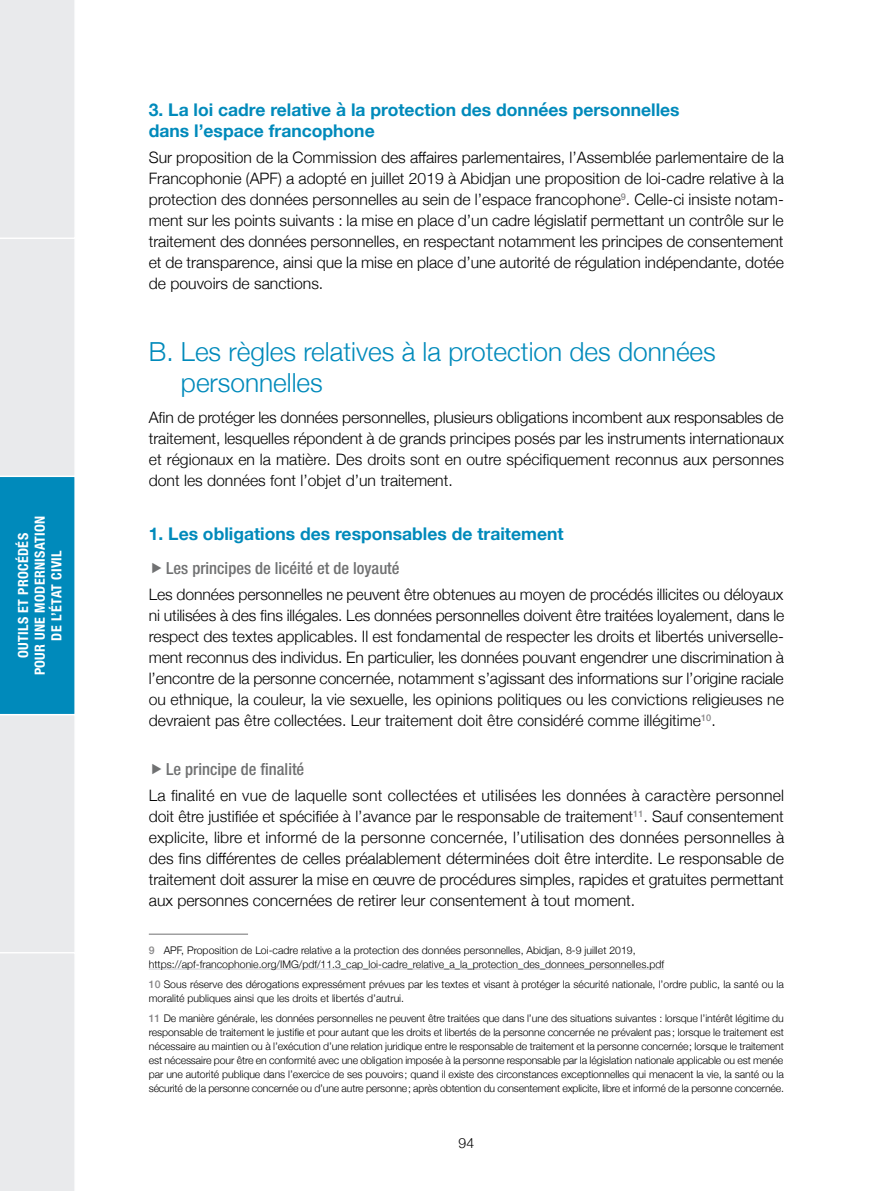
<style>
.page{position:relative;width:893px;height:1191px;background:#fff}
.page>*{position:absolute;margin:0;border:0;box-sizing:border-box;transform-origin:0 0}
.INTER___bleu_3{font:300 26.25px/31.5px "Helvetica Neue";color:#008abb}
.SOUS-INTER___bleu_3{font:700 17.5px/21px "Helvetica Neue";color:#008abb}
.t1{font:500 condensed 16.62px "Helvetica Neue LT Pro";color:#707172}
.texte_courant{font:300 15.75px/21px "Helvetica Neue";color:#000;text-align:justify}
.t2{font:700 condensed 14px/16.8px "Helvetica Neue LT Pro";letter-spacing:.025em;color:#fff;text-align:center}
.t3{font:300 14px "Helvetica Neue";color:#000}
.notes{font:300 10.5px/14px "Helvetica Neue";color:#000}
.notes___retour_URL{font:300 10.5px "Helvetica Neue";color:#000}
.s1{font-weight:500;color:#878687}
</style>
<div class="page">
<svg style="left:0;top:0;width:75px;height:1191px;background:#bbd7e2"></svg>
<hr style="left:149px;top:933px;width:99px;height:1px;background:#707172">
<hr style="left:149px;top:968px;width:515px;height:1px;background:#c7cad1">
<p class="t2" style="left:15px;top:675px;width:161px;rotate:-90deg">OUTILS ET PROCÉDÉS<br>POUR UNE MODERNISATION<br>DE L’ÉTAT CIVIL</p>
<p class="SOUS-INTER___bleu_3" style="left:149px;top:100px;width:532px">3. La loi cadre relative à la protection des données personnelles dans l’espace francophone</p>
<p class="texte_courant" style="left:149px;top:146px;width:637px">Sur proposition de la Commission des affaires parlementaires, l’Assemblée parlementaire de la Francophonie (APF) a adopté en juillet 2019 à Abidjan une proposition de loi-cadre relative à la protection des données personnelles au sein de l’espace francophone<sup>9</sup>. Celle-ci insiste notam&shy;ment sur les points suivants : la mise en place d’un cadre législatif permettant un contrôle sur le traitement des données personnelles, en respectant notamment les principes de consentement et de transparence, ainsi que la mise en place d’une autorité de régulation indépendante, dotée de pouvoirs de sanctions.</p>
<p class="INTER___bleu_3" style="left:181px;top:333px;width:536px;text-indent:-32px">B. Les règles relatives à la protection des données personnelles</p>
<p class="texte_courant" style="left:149px;top:406px;width:637px">Afin de protéger les données personnelles, plusieurs obligations incombent aux responsables de traitement, lesquelles répondent à de grands principes posés par les instruments internationaux et régionaux en la matière. Des droits sont en outre spécifiquement reconnus aux personnes dont les données font l’objet d’un traitement.</p>
<p class="SOUS-INTER___bleu_3" style="left:149px;top:524px;width:416px">1. Les obligations des responsables de traitement</p>
<p class="t1" style="left:166px;top:558px;width:235px">Les principes de licéité et de loyauté</p>
<p class="texte_courant" style="left:149px;top:582px;width:637px">Les données personnelles ne peuvent être obtenues au moyen de procédés illicites ou déloyaux ni utilisées à des fins illégales. Les données personnelles doivent être traitées loyalement, dans le respect des textes applicables. Il est fondamental de respecter les droits et libertés universelle&shy;ment reconnus des individus. En particulier, les données pouvant engendrer une discrimination à l’encontre de la personne concernée, notamment s’agissant des informations sur l’origine raciale ou ethnique, la couleur, la vie sexuelle, les opinions politiques ou les convictions religieuses ne devraient pas être collectées. Leur traitement doit être considéré comme illégitime<sup>10</sup>.</p>
<p class="t1" style="left:166px;top:759px;width:140px">Le principe de finalité</p>
<p class="texte_courant" style="left:149px;top:784px;width:637px">La finalité en vue de laquelle sont collectées et utilisées les données à caractère personnel doit être justifiée et spécifiée à l’avance par le responsable de traitement<sup>11</sup>. Sauf consentement explicite, libre et informé de la personne concernée, l’utilisation des données personnelles à des fins différentes de celles préalablement déterminées doit être interdite. Le responsable de traitement doit assurer la mise en œuvre de procédures simples, rapides et gratuites permettant aux personnes concernées de retirer leur consentement à tout moment.</p>
<p class="notes" style="left:149px;top:942px;width:488px"><span class="s1">9</span> APF, Proposition de Loi-cadre relative a la protection des données personnelles, Abidjan, 8-9 juillet 2019,</p>
<p class="notes___retour_URL" style="left:149px;top:955px;width:517px">https://apf-francophonie.org/IMG/pdf/11.3_cap_loi-cadre_relative_a_la_protection_des_donnees_personnelles.pdf</p>
<p class="notes" style="left:149px;top:976px;width:637px"><span class="s1">10</span> Sous réserve des dérogations expressément prévues par les textes et visant à protéger la sécurité nationale, l’ordre public, la santé ou la moralité publiques ainsi que les droits et libertés d’autrui.</p>
<p class="notes" style="left:149px;top:1010px;width:637px;text-align:justify"><span class="s1">11</span> De manière générale, les données personnelles ne peuvent être traitées que dans l’une des situations suivantes : lorsque l’intérêt légitime du responsable de traitement le justifie et pour autant que les droits et libertés de la personne concernée ne prévalent pas; lorsque le traitement est nécessaire au maintien ou à l’exécution d’une relation juridique entre le responsable de traitement et la personne concernée; lorsque le traitement est nécessaire pour être en conformité avec une obligation imposée à la personne responsable par la législation nationale applicable ou est menée par une autorité publique dans l’exercice de ses pouvoirs; quand il existe des circonstances exceptionnelles qui menacent la vie, la santé ou la sécurité de la personne concernée ou d’une autre personne; après obtention du consentement explicite, libre et informé de la personne concernée.</p>
<p class="t3" style="left:459px;top:1131px;width:17px">94</p>
</div>
